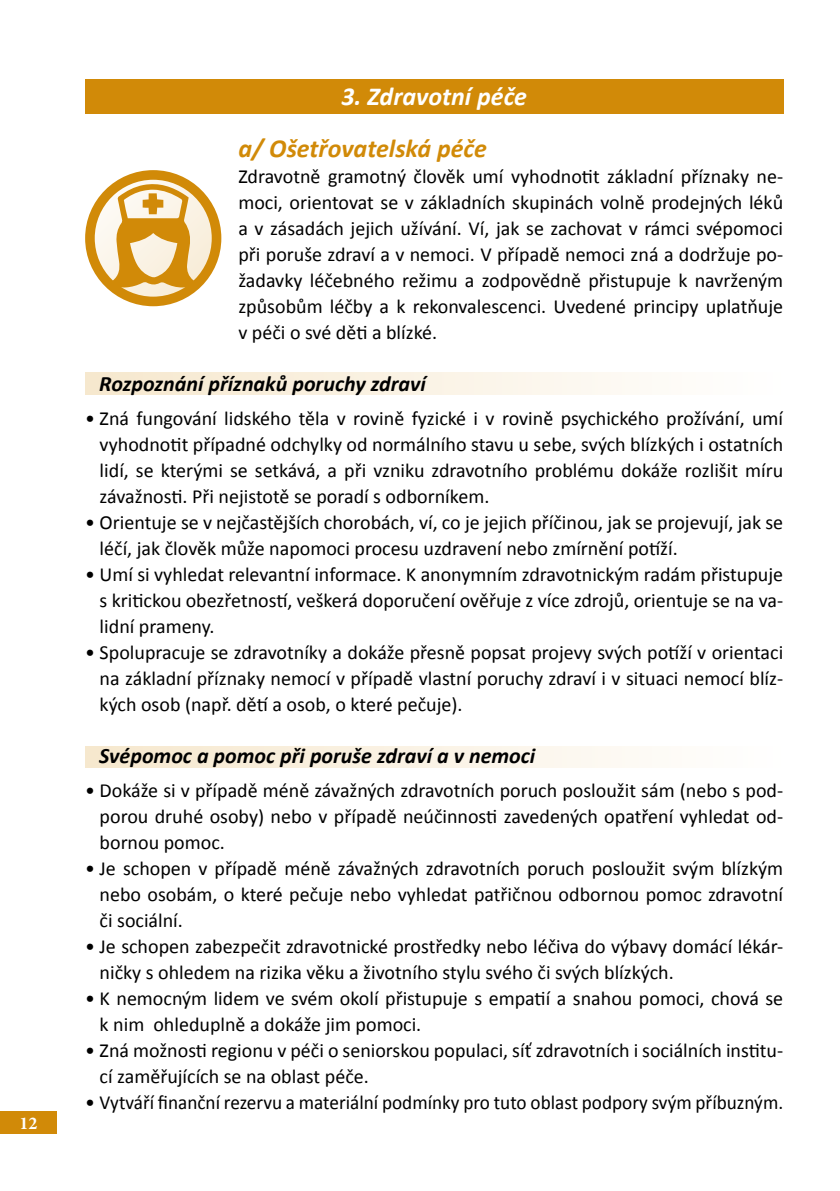
<style>
.page{position:relative;width:840px;height:1191px;background:#fff}
.page>*{position:absolute;margin:0;border:0;box-sizing:border-box;transform-origin:0 0}
.t1{font:italic 700 26px "Calibri";color:#d18a08}
.t2{font:italic 700 26px "Calibri";color:#fff}
.t3{font:italic 700 22px "Calibri";color:#000}
.t4{font:20px/26px "Calibri";color:#000;text-align:justify}
.t5{font:700 18px "Minion Pro";color:#fff}
</style>
<div class="page">
<div style="left:0;top:1111px;width:57px;height:23px;background:#d18a08"></div>
<div style="left:85px;top:79px;width:697px;height:34px;background:#d18a08"></div>
<div style="left:85px;top:373px;width:697px;height:21px;background:linear-gradient(to right,#f6e8cd,#fff)"></div>
<div style="left:85px;top:746px;width:697px;height:22px;background:linear-gradient(to right,#f6e8cd,#fff)"></div>
<svg style="left:90px;top:175px;width:126px;height:126px"></svg>
<div style="left:85px;top:170px;width:136px;height:136px;border:10px solid #d18a08;border-radius:50%"></div>
<svg style="left:111px;top:182px;width:84px;height:106px;background:#e4bc72"></svg>
<p class="t5" style="left:19px;top:1111px;width:19px">12</p>
<h1 class="t2" style="left:341px;top:79px;width:187px">3. Zdravotní péče</h1>
<h1 class="t1" style="left:238px;top:131px;width:250px">a/ Ošetřovatelská péče</h1>
<p class="t4" style="left:238px;top:163px;width:546px">Zdravotně gramotný člověk umí vyhodnotit základní příznaky ne&shy;moci, orientovat se v základních skupinách volně prodejných léků a v zásadách jejich užívání. Ví, jak se zachovat v rámci svépomoci při poruše zdraví a v nemoci. V případě nemoci zná a dodržuje po&shy;žadavky léčebného režimu a zodpovědně přistupuje k navrženým způsobům léčby a k rekonvalescenci. Uvedené principy uplatňuje v péči o své děti a blízké.</p>
<p class="t3" style="left:99px;top:369px;width:328px">Rozpoznání příznaků poruchy zdraví</p>
<p class="t4" style="left:100px;top:405px;width:684px;text-indent:-15px">• Zná fungování lidského těla v rovině fyzické i v rovině psychického prožívání, umí vyhodnotit případné odchylky od normálního stavu u sebe, svých blízkých i ostatních lidí, se kterými se setkává, a při vzniku zdravotního problému dokáže rozlišit míru závažnosti. Při nejistotě se poradí s odborníkem.</p>
<p class="t4" style="left:100px;top:509px;width:684px;text-indent:-14px">• Orientuje se v nejčastějších chorobách, ví, co je jejich příčinou, jak se projevují, jak se léčí, jak člověk může napomoci procesu uzdravení nebo zmírnění potíží.</p>
<p class="t4" style="left:100px;top:561px;width:684px;text-indent:-14px">• Umí si vyhledat relevantní informace. K anonymním zdravotnickým radám přistupuje s kritickou obezřetností, veškerá doporučení ověřuje z více zdrojů, orientuje se na va&shy;lidní prameny.</p>
<p class="t4" style="left:100px;top:639px;width:684px;text-indent:-14px">• Spolupracuje se zdravotníky a dokáže přesně popsat projevy svých potíží v orientaci na základní příznaky nemocí v případě vlastní poruchy zdraví i v situaci nemocí blíz&shy;kých osob (např. dětí a osob, o které pečuje).</p>
<p class="t3" style="left:99px;top:741px;width:437px">Svépomoc a pomoc při poruše zdraví a v nemoci</p>
<p class="t4" style="left:99px;top:777px;width:684px;text-indent:-14px">• Dokáže si v případě méně závažných zdravotních poruch posloužit sám (nebo s pod&shy;porou druhé osoby) nebo v případě neúčinnosti zavedených opatření vyhledat od&shy;bornou pomoc.</p>
<p class="t4" style="left:99px;top:855px;width:684px;text-indent:-14px">• Je schopen v případě méně závažných zdravotních poruch posloužit svým blízkým nebo osobám, o které pečuje nebo vyhledat patřičnou odbornou pomoc zdravotní či sociální.</p>
<p class="t4" style="left:99px;top:933px;width:684px;text-indent:-14px">• Je schopen zabezpečit zdravotnické prostředky nebo léčiva do výbavy domácí lékár&shy;ničky s ohledem na rizika věku a životního stylu svého či svých blízkých.</p>
<p class="t4" style="left:100px;top:985px;width:684px;text-indent:-14px">• K nemocným lidem ve svém okolí přistupuje s empatií a snahou pomoci, chová se k nim ohleduplně a dokáže jim pomoci.</p>
<p class="t4" style="left:100px;top:1037px;width:684px;text-indent:-14px">• Zná možnosti regionu v péči o seniorskou populaci, síť zdravotních i sociálních institu&shy;cí zaměřujících se na oblast péče.</p>
<p class="t4" style="left:85px;top:1089px;width:699px">• Vytváří finanční rezervu a materiální podmínky pro tuto oblast podpory svým příbuzným.</p>
</div>
